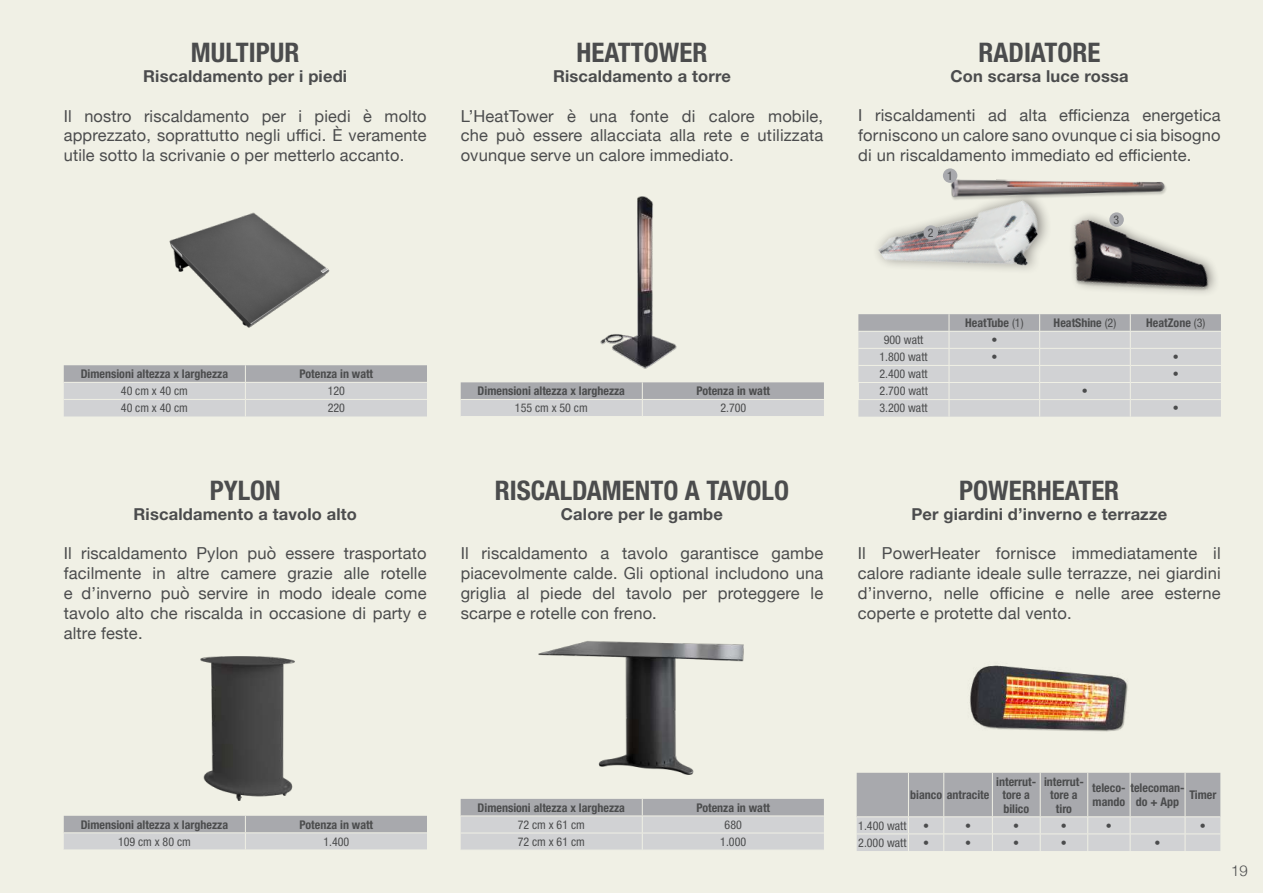
<style>
.page{position:relative;width:1263px;height:893px;background:#f0f0e5}
.page>*{position:absolute;margin:0;border:0;box-sizing:border-box;transform-origin:0 0}
.t1{font:700 condensed 27px "Helvetica Neue LT Std";color:#4b4c4d}
.t2{font:16.5px/19.8px "Helvetica Neue";letter-spacing:.01em;color:#4b4c4d;text-align:justify}
.t3{font:700 16.5px "Helvetica Neue LT Std";letter-spacing:.01em;color:#4b4c4d}
.t4{font:300 15px "Helvetica Neue";color:#4b4c4d}
.t5{font:700 condensed 12px/13.5px "Helvetica Neue LT Std";color:#4b4c4d;text-align:center}
.t6{font:condensed 12px "Helvetica Neue LT Std";color:#4b4c4d}
.s1{font-weight:400}
</style>
<div class="page">
<img style="left:169px;top:212px;width:161px;height:116px">
<svg style="left:64px;top:365px;width:363px;height:51px;background:#c5c6c8"></svg>
<svg style="left:64px;top:816px;width:363px;height:33px;background:#bdbec1"></svg>
<svg style="left:461px;top:799px;width:363px;height:51px;background:#c5c6c8"></svg>
<svg style="left:461px;top:382px;width:363px;height:34px;background:#bebfc1"></svg>
<svg style="left:858px;top:314px;width:363px;height:103px;background:#d1d2d3"></svg>
<hr style="left:858px;top:399px;width:91px;height:1px;background:#f0f0e5">
<hr style="left:949px;top:399px;width:91px;height:1px;background:#f0f0e5">
<hr style="left:1040px;top:399px;width:90px;height:1px;background:#f0f0e5">
<hr style="left:1130px;top:399px;width:91px;height:1px;background:#f0f0e5">
<img style="left:1064px;top:216px;width:154px;height:110px">
<img style="left:872px;top:169px;width:192px;height:162px">
<img style="left:950px;top:179px;width:216px;height:26px">
<div style="left:943px;top:168px;width:14px;height:15px;background:#a8a9ad;border-radius:50%"></div>
<div style="left:923px;top:225px;width:15px;height:15px;background:#a8a9ad;border-radius:50%"></div>
<div style="left:1109px;top:212px;width:15px;height:15px;background:#a8a9ad;border-radius:50%"></div>
<img style="left:200px;top:656px;width:95px;height:145px">
<img style="left:969px;top:665px;width:159px;height:67px">
<svg style="left:857px;top:773px;width:363px;height:78px;background:#bcbcbf"></svg>
<img style="left:601px;top:197px;width:76px;height:172px">
<img style="left:538px;top:641px;width:206px;height:134px">
<h1 class="t1" style="left:191px;top:36px;width:110px">MULTIPUR</h1>
<p class="t3" style="left:143px;top:66px;width:205px">Riscaldamento per i piedi</p>
<p class="t2" style="left:64px;top:107px;width:364px">Il nostro riscaldamento per i piedi è molto apprezzato, soprattutto negli uffici. È veramente utile sotto la scrivanie o per metterlo accanto.</p>
<h1 class="t1" style="left:576px;top:36px;width:132px">HEATTOWER</h1>
<p class="t3" style="left:553px;top:66px;width:179px">Riscaldamento a torre</p>
<p class="t2" style="left:461px;top:107px;width:364px">L’HeatTower è una fonte di calore mobile, che può essere allacciata alla rete e utilizzata ovunque serve un calore immediato.</p>
<p class="t5" style="left:81px;top:367px;width:149px">Dimensioni altezza x larghezza</p>
<p class="t5" style="left:300px;top:367px;width:75px">Potenza in watt</p>
<p class="t6" style="left:121px;top:384px;width:68px">40 cm x 40 cm</p>
<p class="t6" style="left:328px;top:384px;width:19px">120</p>
<p class="t6" style="left:121px;top:401px;width:68px">40 cm x 40 cm</p>
<p class="t6" style="left:328px;top:401px;width:19px">220</p>
<h1 class="t1" style="left:210px;top:474px;width:73px">PYLON</h1>
<p class="t3" style="left:134px;top:504px;width:225px">Riscaldamento a tavolo alto</p>
<p class="t2" style="left:64px;top:545px;width:364px">Il riscaldamento Pylon può essere trasportato facilmente in altre camere grazie alle rotelle e d’inverno può servire in modo ideale come tavolo alto che riscalda in occasione di party e altre feste.</p>
<p class="t5" style="left:478px;top:384px;width:149px">Dimensioni altezza x larghezza</p>
<p class="t5" style="left:696px;top:384px;width:75px">Potenza in watt</p>
<p class="t6" style="left:515px;top:401px;width:74px">155 cm x 50 cm</p>
<p class="t6" style="left:720px;top:401px;width:27px">2.700</p>
<h1 class="t1" style="left:495px;top:474px;width:296px">RISCALDAMENTO A TAVOLO</h1>
<p class="t3" style="left:561px;top:504px;width:164px">Calore per le gambe</p>
<p class="t2" style="left:461px;top:545px;width:364px">Il riscaldamento a tavolo garantisce gambe piacevolmente calde. Gli optional includono una griglia al piede del tavolo per proteggere le scarpe e rotelle con freno.</p>
<h1 class="t1" style="left:978px;top:36px;width:123px">RADIATORE</h1>
<p class="t3" style="left:950px;top:66px;width:180px">Con scarsa luce rossa</p>
<p class="t2" style="left:858px;top:106px;width:364px">I riscaldamenti ad alta efficienza energetica forniscono un calore sano ovunque ci sia bisogno di un riscaldamento immediato ed efficiente.</p>
<p class="t6" style="left:947px;top:169px;width:7px">1</p>
<p class="t6" style="left:928px;top:226px;width:7px">2</p>
<p class="t6" style="left:1113px;top:213px;width:7px">3</p>
<p class="t5" style="left:965px;top:316px;width:60px">HeatTube <span class="s1">(1)</span></p>
<p class="t5" style="left:1054px;top:316px;width:64px">HeatShine <span class="s1">(2)</span></p>
<p class="t5" style="left:1146px;top:316px;width:61px">HeatZone <span class="s1">(3)</span></p>
<p class="t6" style="left:884px;top:333px;width:41px">900 watt</p>
<p class="t6" style="left:991px;top:333px;width:7px">•</p>
<p class="t6" style="left:879px;top:350px;width:50px">1.800 watt</p>
<p class="t6" style="left:991px;top:350px;width:7px">•</p>
<p class="t6" style="left:1173px;top:350px;width:7px">•</p>
<p class="t6" style="left:879px;top:367px;width:50px">2.400 watt</p>
<p class="t6" style="left:1173px;top:367px;width:7px">•</p>
<p class="t6" style="left:879px;top:384px;width:50px">2.700 watt</p>
<p class="t6" style="left:1082px;top:384px;width:7px">•</p>
<p class="t6" style="left:879px;top:401px;width:50px">3.200 watt</p>
<p class="t6" style="left:1173px;top:401px;width:7px">•</p>
<h1 class="t1" style="left:959px;top:474px;width:162px">POWERHEATER</h1>
<p class="t3" style="left:911px;top:503px;width:257px">Per giardini d’inverno e terrazze</p>
<p class="t2" style="left:858px;top:544px;width:364px">Il PowerHeater fornisce immediatamente il calore radiante ideale sulle terrazze, nei giardini d’inverno, nelle officine e nelle aree esterne coperte e protette dal vento.</p>
<p class="t5" style="left:81px;top:817px;width:149px">Dimensioni altezza x larghezza</p>
<p class="t5" style="left:300px;top:817px;width:75px">Potenza in watt</p>
<p class="t6" style="left:118px;top:834px;width:74px">109 cm x 80 cm</p>
<p class="t6" style="left:323px;top:834px;width:27px">1.400</p>
<p class="t5" style="left:478px;top:800px;width:149px">Dimensioni altezza x larghezza</p>
<p class="t5" style="left:696px;top:800px;width:75px">Potenza in watt</p>
<p class="t6" style="left:518px;top:818px;width:68px">72 cm x 61 cm</p>
<p class="t6" style="left:725px;top:818px;width:19px">680</p>
<p class="t6" style="left:518px;top:835px;width:68px">72 cm x 61 cm</p>
<p class="t6" style="left:720px;top:835px;width:27px">1.000</p>
<p class="t5" style="left:996px;top:774px;width:41px">interrut&shy;tore a bilico</p>
<p class="t5" style="left:1044px;top:774px;width:41px">interrut&shy;tore a tiro</p>
<p class="t5" style="left:1092px;top:781px;width:94px;text-align:left">teleco- telecoman&shy;mando</p>
<p class="t5" style="left:910px;top:788px;width:81px">bianco antracite</p>
<p class="t5" style="left:1189px;top:788px;width:29px">Timer</p>
<p class="t5" style="left:1136px;top:795px;width:45px">do + App</p>
<p class="t6" style="left:858px;top:818px;width:50px">1.400 watt</p>
<p class="t6" style="left:923px;top:818px;width:7px">•</p>
<p class="t6" style="left:965px;top:818px;width:7px">•</p>
<p class="t6" style="left:1013px;top:818px;width:7px">•</p>
<p class="t6" style="left:1061px;top:818px;width:7px">•</p>
<p class="t6" style="left:1106px;top:818px;width:7px">•</p>
<p class="t6" style="left:1200px;top:818px;width:7px">•</p>
<p class="t6" style="left:858px;top:836px;width:50px">2.000 watt</p>
<p class="t6" style="left:923px;top:836px;width:7px">•</p>
<p class="t6" style="left:965px;top:836px;width:7px">•</p>
<p class="t6" style="left:1013px;top:836px;width:7px">•</p>
<p class="t6" style="left:1061px;top:836px;width:7px">•</p>
<p class="t6" style="left:1154px;top:836px;width:7px">•</p>
<p class="t4" style="left:1231px;top:858px;width:18px">19</p>
</div>
